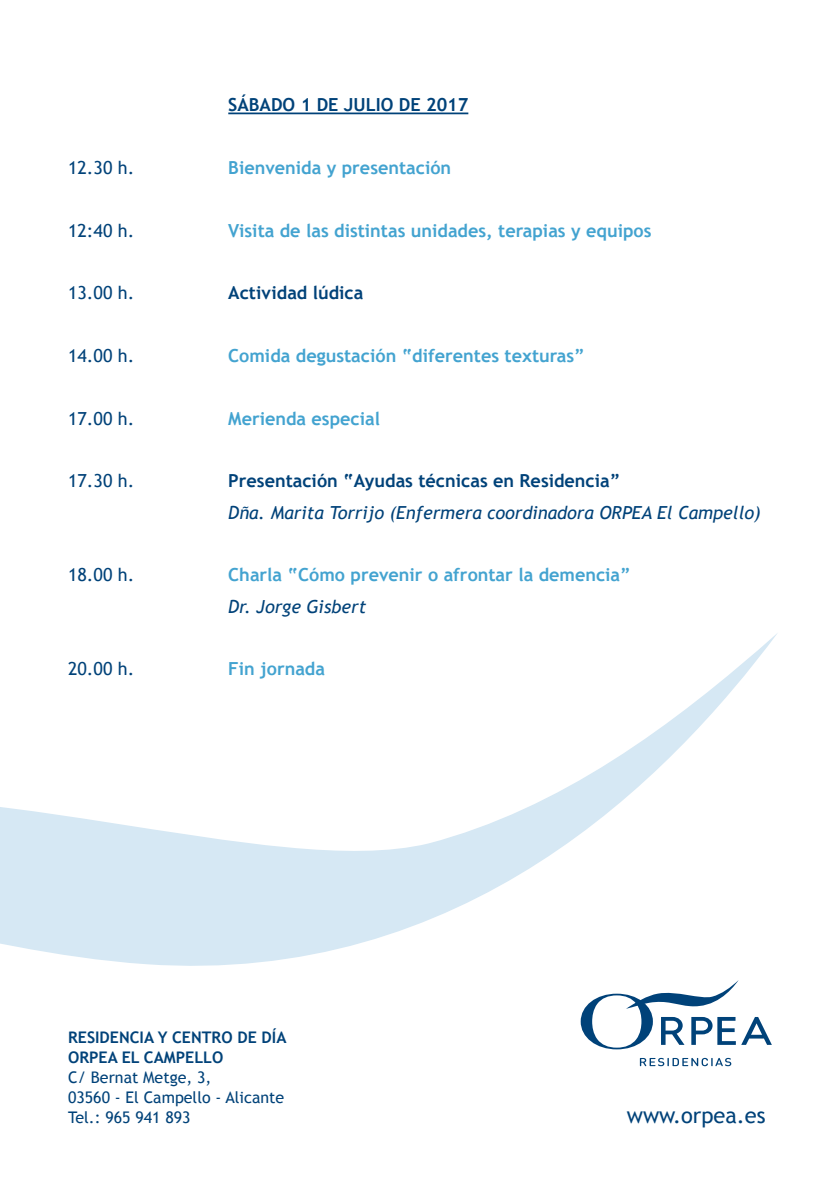
<style>
.page{position:relative;width:840px;height:1191px;background:#fff}
.page>*{position:absolute;margin:0;border:0;box-sizing:border-box;transform-origin:0 0}
.t1{font:21.8px "Trebuchet MS";color:#004279}
.t2{font:700 18px "Trebuchet MS";color:#43a3d0}
.t3{font:700 18px "Trebuchet MS";color:#004279}
.t4{font:italic 18px "Trebuchet MS";color:#004279}
.t5{font:18px "Trebuchet MS";color:#004279}
.t6{font:16px "Trebuchet MS";color:#004279}
.t7{font:700 16px/20px "Trebuchet MS";color:#004279}
</style>
<div class="page">
<hr style="left:228px;top:112px;width:240px;height:2px;background:#004279">
<svg style="left:580px;top:980px;width:191px;height:69px"></svg>
<svg style="left:639px;top:1058px;width:92px;height:8px"></svg>
<svg style="left:0;top:634px;width:777px;height:332px"></svg>
<p class="t3" style="left:228px;top:93px;width:241px">SÁBADO 1 DE JULIO DE 2017</p>
<p class="t5" style="left:68px;top:157px;width:68px">12.30 h.</p>
<p class="t2" style="left:228px;top:156px;width:224px">Bienvenida y presentación</p>
<p class="t5" style="left:68px;top:220px;width:68px">12:40 h.</p>
<p class="t2" style="left:228px;top:219px;width:424px">Visita de las distintas unidades, terapias y equipos</p>
<p class="t5" style="left:68px;top:282px;width:68px">13.00 h.</p>
<p class="t3" style="left:228px;top:281px;width:137px">Actividad lúdica</p>
<p class="t5" style="left:68px;top:345px;width:68px">14.00 h.</p>
<p class="t2" style="left:228px;top:344px;width:358px">Comida degustación “diferentes texturas”</p>
<p class="t5" style="left:68px;top:408px;width:68px">17.00 h.</p>
<p class="t2" style="left:228px;top:407px;width:153px">Merienda especial</p>
<p class="t5" style="left:68px;top:470px;width:68px">17.30 h.</p>
<p class="t3" style="left:228px;top:469px;width:393px">Presentación “Ayudas técnicas en Residencia”</p>
<p class="t4" style="left:228px;top:501px;width:533px">Dña. Marita Torrijo (Enfermera coordinadora ORPEA El Campello)</p>
<p class="t5" style="left:68px;top:564px;width:68px">18.00 h.</p>
<p class="t2" style="left:228px;top:564px;width:404px">Charla “Cómo prevenir o afrontar la demencia”</p>
<p class="t4" style="left:228px;top:595px;width:139px">Dr. Jorge Gisbert</p>
<p class="t5" style="left:68px;top:658px;width:68px">20.00 h.</p>
<p class="t2" style="left:228px;top:658px;width:98px">Fin jornada</p>
<p class="t7" style="left:68px;top:1027px;width:220px">RESIDENCIA Y CENTRO DE DÍA<br>ORPEA EL CAMPELLO</p>
<p class="t6" style="left:68px;top:1067px;width:145px">C/ Bernat Metge, 3,</p>
<p class="t6" style="left:68px;top:1087px;width:217px">03560 - El Campello - Alicante</p>
<p class="t6" style="left:68px;top:1107px;width:124px">Tel.: 965 941 893</p>
<p class="t1" style="left:626px;top:1102px;width:140px">www.orpea.es</p>
</div>
